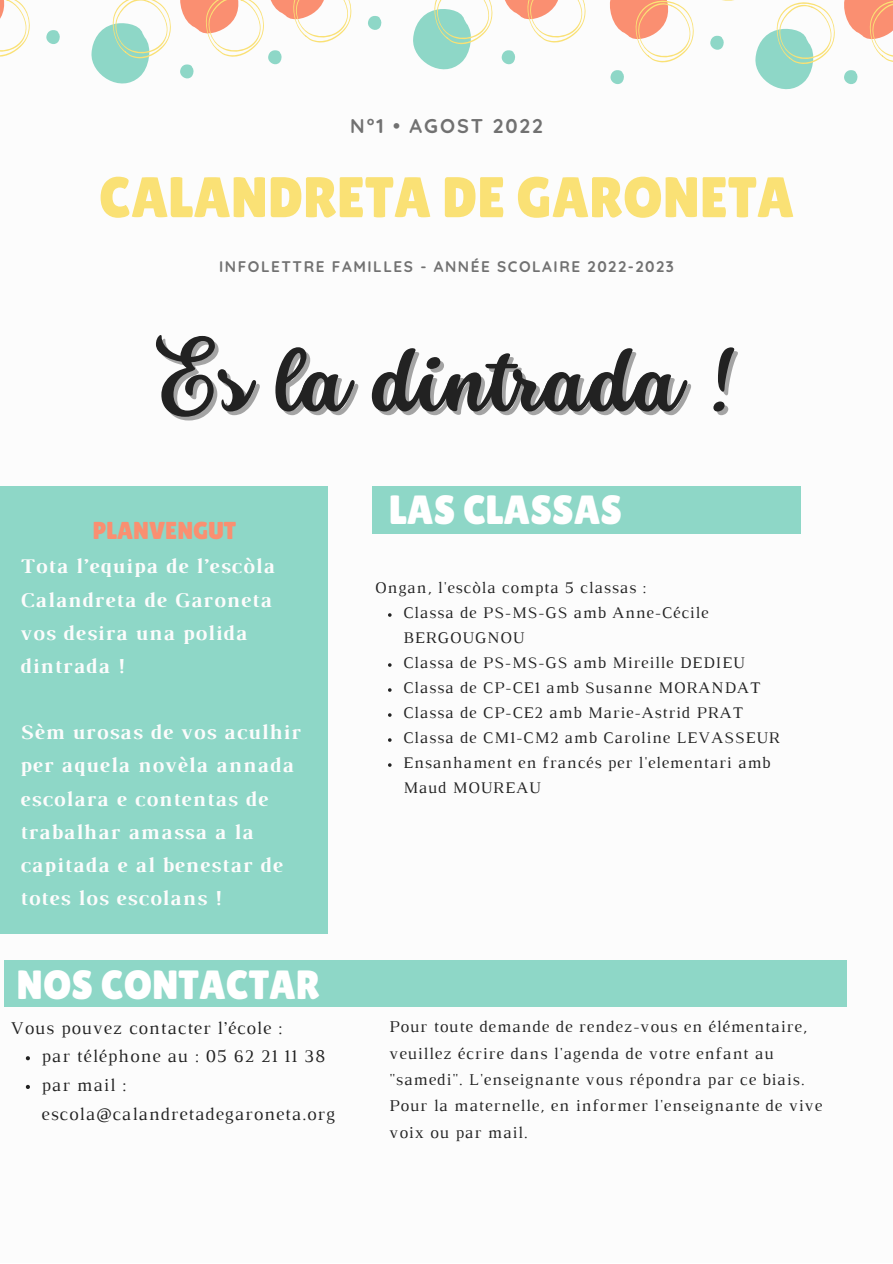
<style>
.page{position:relative;width:893px;height:1264px;background:#fff}
.page>*{position:absolute;margin:0;border:0;box-sizing:border-box;transform-origin:0 0}
.t1{font:83.85px "Stars Love";color:#222}
.t2{font:57.15px "Lilita One";color:#fae175}
.t3{font:40.8px "Lilita One";color:#fff}
.t4{font:24.45px "Lilita One";color:#fa8f71}
.t5{font:700 21.3px/33.2px "Luthier";letter-spacing:.05em;color:#fcfcfc}
.t6{font:700 19.8px "Quicksand";letter-spacing:.1em;color:#717171}
.t7{font:18.3px/28.7px "Luthier";letter-spacing:.05em;color:#222}
.t8{font:16.8px/26.2px "Luthier";letter-spacing:.05em;color:#222}
.t9{font:16.5px/25px "Luthier";letter-spacing:.05em;color:#222}
.t10{font:700 15.3px "Quicksand";letter-spacing:.1em;color:#717171}
</style>
<div class="page">
<div style="left:0;top:486px;width:327px;height:447px;background:#8ed7c7"></div>
<div style="left:372px;top:486px;width:428px;height:47px;background:#8ed7c7"></div>
<svg style="left:0;top:0;width:30px;height:57px"></svg>
<svg style="left:46px;top:30px;width:14px;height:14px"></svg>
<svg style="left:91px;top:0;width:80px;height:83px"></svg>
<svg style="left:180px;top:0;width:172px;height:79px"></svg>
<svg style="left:368px;top:16px;width:14px;height:14px"></svg>
<svg style="left:413px;top:0;width:173px;height:69px"></svg>
<svg style="left:609px;top:0;width:283px;height:89px"></svg>
<div style="left:4px;top:960px;width:842px;height:46px;background:#8ed7c7"></div>
<svg style="left:388px;top:613px;width:3px;height:4px"></svg>
<svg style="left:26px;top:1056px;width:4px;height:4px"></svg>
<svg style="left:26px;top:1084px;width:4px;height:4px"></svg>
<p class="t6" style="left:350px;top:113px;width:194px">N°1 • AGOST 2022</p>
<h2 class="t2" style="left:99px;top:164px;width:696px">CALANDRETA DE GARONETA</h2>
<p class="t10" style="left:219px;top:257px;width:456px">INFOLETTRE FAMILLES - ANNÉE SCOLAIRE 2022-2023</p>
<h1 class="t1" style="left:156px;top:333px;width:582px">Es la dintrada !</h1>
<h3 class="t4" style="left:93px;top:516px;width:145px">PLANVENGUT</h3>
<p class="t5" style="left:20px;top:551px;width:256px">Tota l’equipa de l’escòla<br>Calandreta de Garoneta vos desira una polida dintrada !</p>
<p class="t5" style="left:20px;top:717px;width:282px">Sèm urosas de vos aculhir per aquela novèla annada escolara e contentas de trabalhar amassa a la capitada e al benestar de totes los escolans !</p>
<h3 class="t3" style="left:17px;top:961px;width:305px">NOS CONTACTAR</h3>
<h3 class="t3" style="left:389px;top:486px;width:234px">LAS CLASSAS</h3>
<p class="t9" style="left:375px;top:576px;width:273px">Ongan, l'escòla compta 5 classas :</p>
<p class="t9" style="left:403px;top:601px;width:378px">Classa de PS-MS-GS amb Anne-Cécile<br>BERGOUGNOU<br>Classa de PS-MS-GS amb Mireille DEDIEU<br>Classa de CP-CE1 amb Susanne MORANDAT<br>Classa de CP-CE2 amb Marie-Astrid PRAT<br>Classa de CM1-CM2 amb Caroline LEVASSEUR<br>Ensanhament en francés per l'elementari amb<br>Maud MOUREAU</p>
<p class="t7" style="left:10px;top:1014px;width:273px">Vous pouvez contacter l’école :</p>
<p class="t8" style="left:389px;top:1015px;width:434px">Pour toute demande de rendez-vous en élémentaire, veuillez écrire dans l'agenda de votre enfant au "samedi". L'enseignante vous répondra par ce biais.<br>Pour la maternelle, en informer l'enseignante de vive voix ou par mail.</p>
<p class="t7" style="left:42px;top:1043px;width:295px">par téléphone au : 05 62 21 11 38 par mail : escola@calandretadegaroneta.org</p>
</div>
